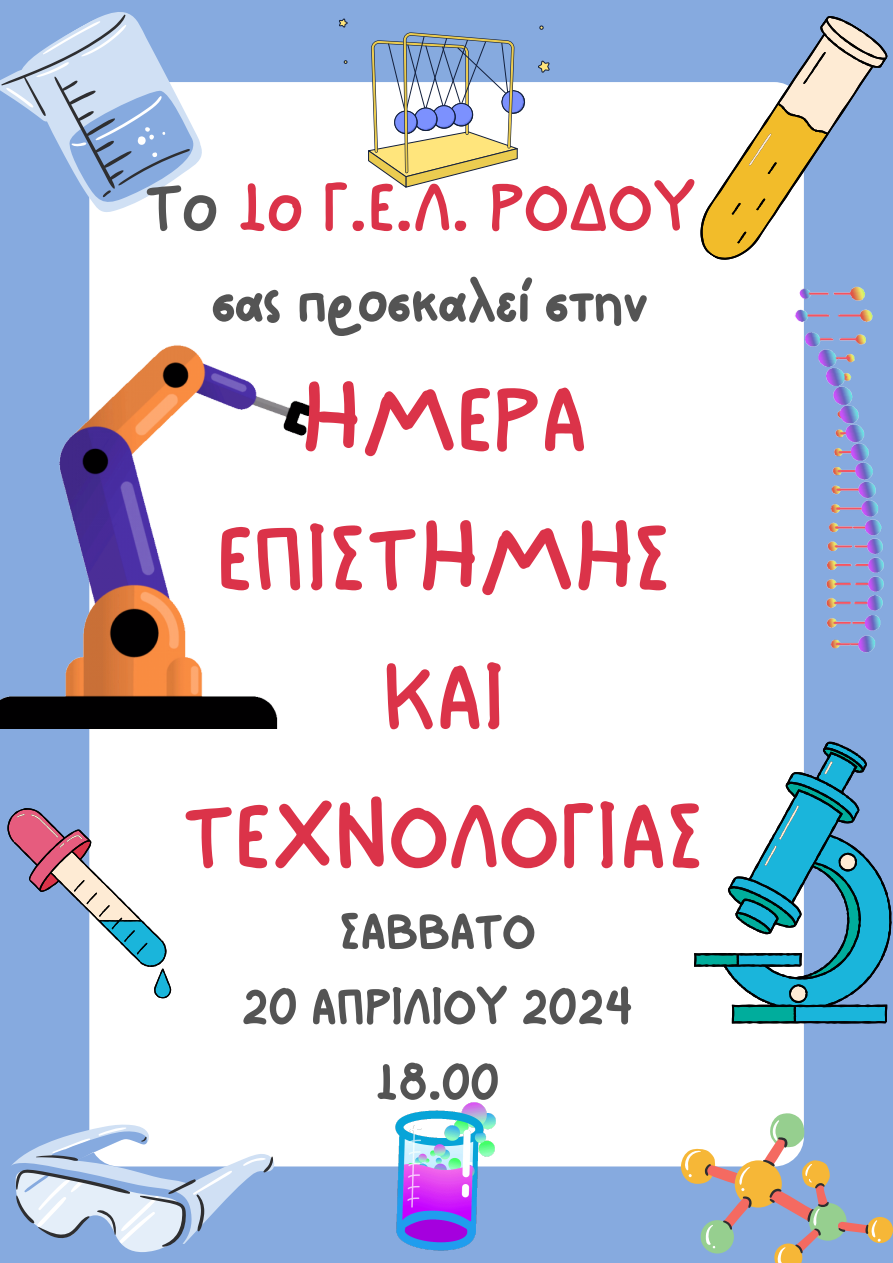
<style>
.page{position:relative;width:893px;height:1263px;background:#86aadf}
.page>*{position:absolute;margin:0;border:0;box-sizing:border-box;transform-origin:0 0}
.t1{font:99.45px/138.9px "NF One Little Font Regular";color:#db3349;text-align:center}
.t2{font:74.32px "NF One Little Font Regular";color:#db3349}
.t3{font:60.22px "NF One Little Font Bold";color:#545454}
.t4{font:54px/75.4px "NF One Little Font Bold";color:#545454;text-align:center}
.s1{color:#545454}
</style>
<div class="page">
<div style="left:89px;top:82px;width:715px;height:1084px;background:#fff;border-radius:30px"></div>
<svg style="left:7px;top:808px;width:164px;height:190px"></svg>
<svg style="left:0;top:12px;width:202px;height:206px"></svg>
<svg style="left:681px;top:1113px;width:212px;height:150px"></svg>
<svg style="left:11px;top:1124px;width:264px;height:128px"></svg>
<svg style="left:700px;top:16px;width:188px;height:260px"></svg>
<svg style="left:694px;top:742px;width:197px;height:281px"></svg>
<img style="left:795px;top:285px;width:89px;height:368px">
<img style="left:0;top:316px;width:314px;height:413px">
<img style="left:385px;top:1102px;width:129px;height:149px">
<svg style="left:368px;top:32px;width:158px;height:155px"></svg>
<svg style="left:339px;top:19px;width:8px;height:8px"></svg>
<svg style="left:344px;top:60px;width:3px;height:4px"></svg>
<svg style="left:538px;top:60px;width:11px;height:12px"></svg>
<svg style="left:539px;top:26px;width:4px;height:4px"></svg>
<p class="t2" style="left:145px;top:162px;width:552px"><span class="s1">Το</span> 1ο Γ.Ε.Λ. ΡΟΔΟΥ</p>
<p class="t3" style="left:212px;top:265px;width:437px">σας προσκαλεί στην</p>
<p class="t1" style="left:183px;top:348px;width:522px">ΗΜΕΡΑ<br>ΕΠΙΣΤΗΜΗΣ<br>ΚΑΙ<br>ΤΕΧΝΟΛΟΓΙΑΣ</p>
<p class="t4" style="left:241px;top:892px;width:393px">ΣΑΒΒΑΤΟ<br>20 ΑΠΡΙΛΙΟΥ 2024<br>18.00</p>
</div>
